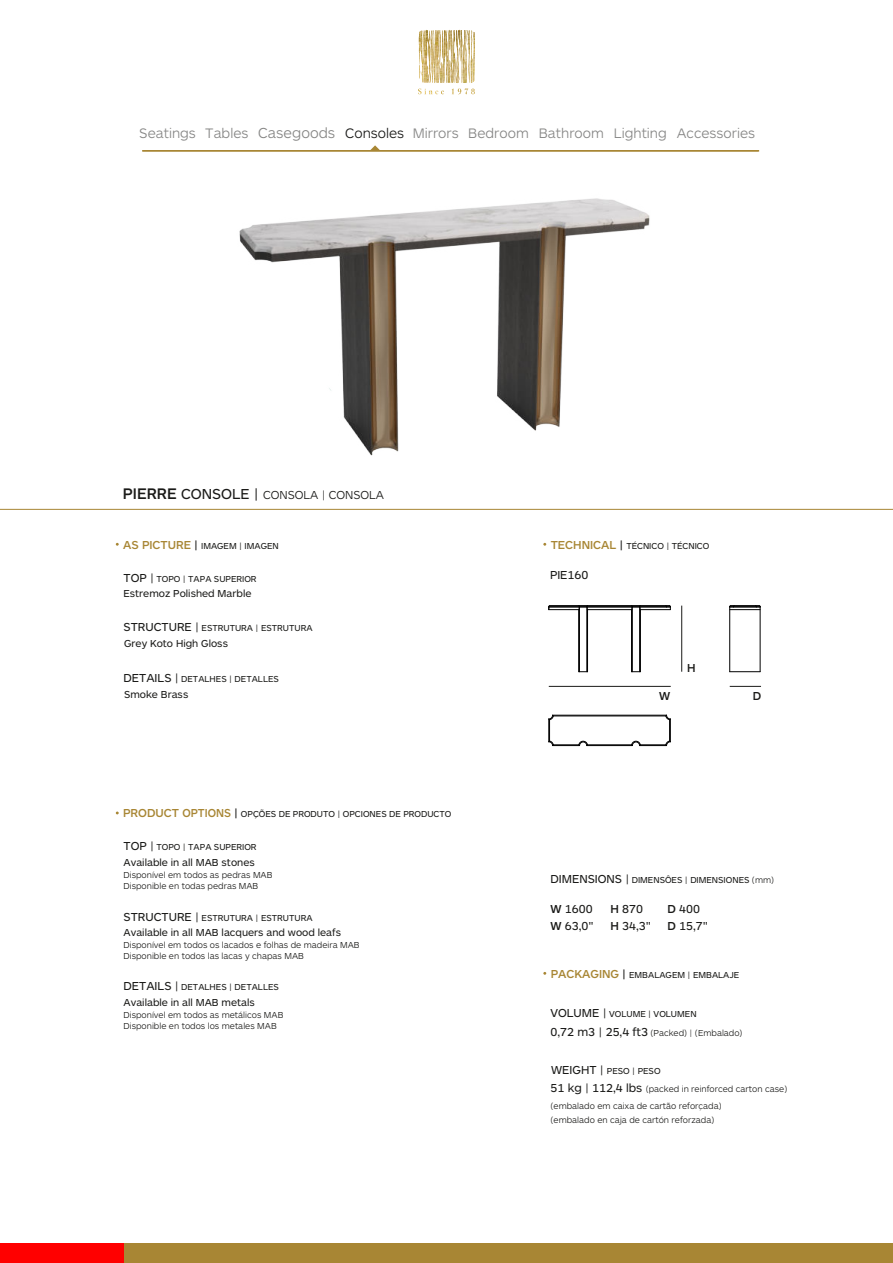
<style>
.page{position:relative;width:893px;height:1263px;background:#fff}
.page>*{position:absolute;margin:0;border:0;box-sizing:border-box;transform-origin:0 0}
.t1{font:300 15px "ARS Maquette Tr";color:#868685}
.t2{font:300 14.25px "ARS Maquette Tr";color:#868685}
.t3{font:12px/16.5px "ARS Maquette Tr";color:#1a1a18}
.t4{font:300 12px "ARS Maquette Tr";color:#1a1a18}
.t5{font:500 12px "ARS Maquette Tr";color:#1a1a18}
.t6{font:10.5px "ARS Maquette Tr";color:#1a1a18}
.t7{font:9px "ARS Maquette Tr";color:#1a1a18}
.t8{font:300 9px/11.2px "ARS Maquette Tr";color:#1a1a18}
.s1{color:#1a1a18}
.s2{font-weight:500;font-size:15.9px}
.s3{font-weight:400;font-size:15px}
.s4{font-weight:500;font-size:12px;color:#a88634}
.s5{font-weight:500;font-size:12px}
.s6{font-size:12px}
.s7{font-weight:300}
.s8{font-weight:500}
.s9{font-size:9px}
.s10{font-weight:300;font-size:9px}
.s11{font-weight:400;font-size:12px}
</style>
<div class="page">
<div style="left:122px;top:1243px;width:771px;height:20px;background:#a88634"></div>
<svg style="left:418px;top:30px;width:57px;height:64px"></svg>
<hr style="left:0;top:509px;width:893px;height:1px;background:#a88634">
<div style="left:0;top:1243px;width:123px;height:20px;background:#f00"></div>
<div style="left:142px;top:150px;width:617px;height:1px;border:1px solid #a88634"></div>
<svg style="left:369px;top:145px;width:12px;height:6px"></svg>
<hr style="left:549px;top:686px;width:122px;height:1px;background:#1a1a18">
<hr style="left:681px;top:606px;width:1px;height:66px;background:#1a1a18">
<hr style="left:730px;top:686px;width:31px;height:1px;background:#1a1a18">
<img style="left:239px;top:198px;width:411px;height:258px">
<hr style="left:549px;top:607px;width:121px;height:1px;background:#000">
<hr style="left:549px;top:609px;width:30px;height:1px;background:#000">
<hr style="left:579px;top:607px;width:1px;height:65px;background:#000">
<hr style="left:578px;top:610px;width:1px;height:62px;background:#000">
<hr style="left:587px;top:607px;width:1px;height:65px;background:#000">
<hr style="left:549px;top:606px;width:121px;height:1px;background:#000">
<hr style="left:549px;top:605px;width:121px;height:1px;background:#000">
<hr style="left:640px;top:607px;width:1px;height:65px;background:#000">
<hr style="left:639px;top:607px;width:1px;height:65px;background:#000">
<hr style="left:632px;top:607px;width:1px;height:65px;background:#000">
<hr style="left:631px;top:610px;width:1px;height:62px;background:#000">
<svg style="left:665px;top:605px;width:6px;height:5px"></svg>
<hr style="left:587px;top:609px;width:45px;height:1px;background:#000">
<hr style="left:640px;top:609px;width:30px;height:1px;background:#000">
<hr style="left:587px;top:745px;width:45px;height:1px;background:#000">
<hr style="left:587px;top:744px;width:45px;height:1px;background:#000">
<hr style="left:553px;top:715px;width:113px;height:1px;background:#000">
<hr style="left:553px;top:716px;width:113px;height:1px;background:#000">
<hr style="left:760px;top:606px;width:1px;height:66px;background:#000">
<hr style="left:730px;top:671px;width:30px;height:1px;background:#000">
<hr style="left:729px;top:606px;width:1px;height:66px;background:#000">
<hr style="left:730px;top:607px;width:30px;height:1px;background:#000">
<hr style="left:730px;top:609px;width:30px;height:1px;background:#000">
<svg style="left:729px;top:605px;width:32px;height:2px"></svg>
<hr style="left:730px;top:606px;width:30px;height:1px;background:#000">
<svg style="left:548px;top:715px;width:40px;height:31px"></svg>
<svg style="left:631px;top:715px;width:40px;height:31px"></svg>
<h2 class="t2" style="left:139px;top:128px;width:58px">Seatings</h2>
<h1 class="t1" style="left:258px;top:127px;width:79px">Casegoods</h1>
<h2 class="t2" style="left:205px;top:128px;width:45px">Tables</h2>
<h2 class="t2" style="left:345px;top:128px;width:411px"><span class="s1">Consoles</span> Mirrors Bedroom Bathroom Lighting Accessories</h2>
<h3 class="t4" style="left:123px;top:490px;width:263px"><span class="s2">PIERRE</span> <span class="s3">CONSOLE |</span> CONSOLA | CONSOLA</h3>
<p class="t7" style="left:123px;top:541px;width:157px"><span class="s4">AS PICTURE</span> <span class="s5">|</span> IMAGEM | IMAGEN</p>
<p class="t7" style="left:124px;top:574px;width:135px"><span class="s6">TOP |</span> TOPO | TAPA SUPERIOR</p>
<p class="t6" style="left:124px;top:588px;width:129px">Estremoz Polished Marble</p>
<p class="t7" style="left:124px;top:624px;width:191px"><span class="s6">STRUCTURE |</span> ESTRUTURA | ESTRUTURA</p>
<p class="t6" style="left:124px;top:638px;width:105px">Grey Koto High Gloss</p>
<p class="t7" style="left:124px;top:674px;width:157px"><span class="s6">DETAILS |</span> DETALHES | DETALLES</p>
<p class="t6" style="left:124px;top:689px;width:66px">Smoke Brass</p>
<p class="t7" style="left:123px;top:810px;width:330px"><span class="s4">PRODUCT OPTIONS</span> <span class="s5">|</span> OPÇÕES DE PRODUTO | OPCIONES DE PRODUCTO</p>
<p class="t7" style="left:124px;top:842px;width:135px"><span class="s6">TOP |</span> TOPO | TAPA SUPERIOR</p>
<p class="t6" style="left:124px;top:857px;width:133px">Available in all MAB stones</p>
<p class="t8" style="left:124px;top:869px;width:151px">Disponível em todos as pedras MAB<br>Disponible en todas pedras MAB</p>
<p class="t7" style="left:124px;top:913px;width:191px"><span class="s6">STRUCTURE |</span> ESTRUTURA | ESTRUTURA</p>
<p class="t6" style="left:124px;top:927px;width:219px">Available in all MAB lacquers and wood leafs</p>
<p class="t8" style="left:124px;top:940px;width:238px">Disponível em todos os lacados e folhas de madeira MAB<br>Disponible en todos las lacas y chapas MAB</p>
<p class="t7" style="left:124px;top:983px;width:157px"><span class="s6">DETAILS |</span> DETALHES | DETALLES</p>
<p class="t6" style="left:124px;top:997px;width:133px">Available in all MAB metals</p>
<p class="t8" style="left:124px;top:1010px;width:161px">Disponível em todos as metálicos MAB<br>Disponible en todos los metales MAB</p>
<p class="t7" style="left:551px;top:541px;width:160px"><span class="s4">TECHNICAL</span> <span class="s5">|</span> TÉCNICO | TÉCNICO</p>
<h3 class="t3" style="left:550px;top:567px;width:40px">PIE160</h3>
<h3 class="t5" style="left:659px;top:691px;width:13px">W</h3>
<h3 class="t5" style="left:687px;top:663px;width:10px">H</h3>
<h3 class="t5" style="left:753px;top:691px;width:10px">D</h3>
<p class="t7" style="left:550px;top:875px;width:225px"><span class="s6">DIMENSIONS |</span> DIMENSÔES | DIMENSIONES <span class="s7">(mm)</span></p>
<h3 class="t3" style="left:550px;top:901px;width:45px"><span class="s8">W</span> 1600<br><span class="s8">W</span> 63,0"</h3>
<h3 class="t3" style="left:610px;top:901px;width:42px"><span class="s8">H</span> 870<br><span class="s8">H</span> 34,3"</h3>
<h3 class="t3" style="left:667px;top:901px;width:42px"><span class="s8">D</span> 400<br><span class="s8">D</span> 15,7"</h3>
<p class="t7" style="left:551px;top:970px;width:190px"><span class="s4">PACKAGING</span> <span class="s5">|</span> EMBALAGEM | EMBALAJE</p>
<h3 class="t3" style="left:550px;top:1003px;width:194px;line-height:19.5px">VOLUME | <span class="s9">VOLUME | VOLUMEN<br></span>0,72 m3 | 25,4 ft3 <span class="s10">(Packed) | (Embalado)</span></h3>
<p class="t7" style="left:551px;top:1066px;width:111px"><span class="s6">WEIGHT |</span> PESO | PESO</p>
<p class="t8" style="left:551px;top:1084px;width:238px"><span class="s11">51 kg | 112,4 lbs</span> (packed in reinforced carton case)</p>
<p class="t8" style="left:550px;top:1099px;width:173px;line-height:13.8px">(embalado em caixa de cartão reforçada) (embalado en caja de cartón reforzada)</p>
</div>
